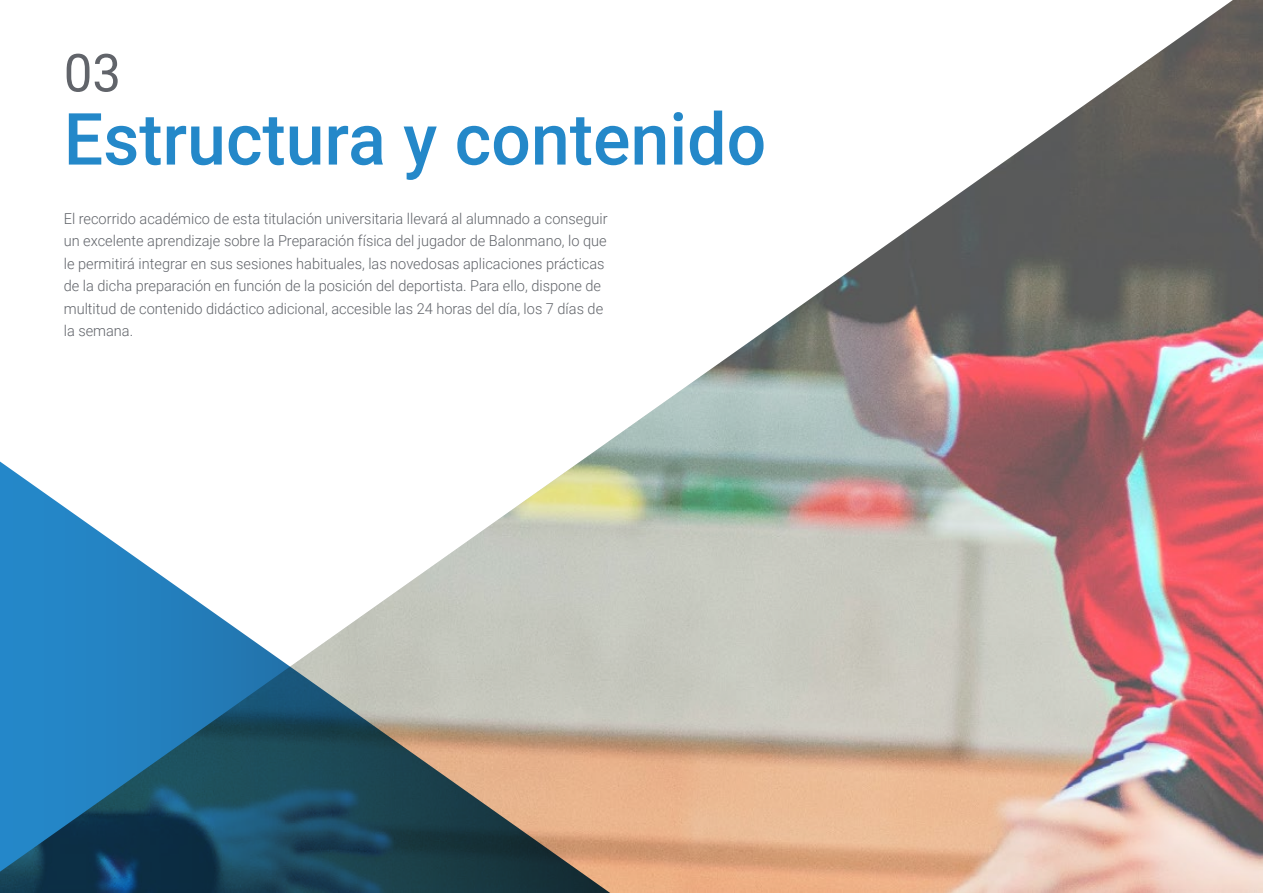
<style>
.page{position:relative;width:1263px;height:893px;background:#fff}
.page>*{position:absolute;margin:0;border:0;box-sizing:border-box;transform-origin:0 0}
.t1{font:500 72px "Roboto";color:#2488c9}
.t2{font:52.5px "Roboto";color:#61646a}
.t3{font:300 15px/22.5px "Roboto";color:#61646a}
</style>
<div class="page">
<img style="left:602px;top:0;width:661px;height:893px">
<svg style="left:0;top:446px;width:640px;height:447px"></svg>
<h2 class="t2" style="left:64px;top:36px;width:59px">03</h2>
<h1 class="t1" style="left:64px;top:89px;width:704px">Estructura y contenido</h1>
<p class="t3" style="left:64px;top:207px;width:545px">El recorrido académico de esta titulación universitaria llevará al alumnado a conseguir un excelente aprendizaje sobre la Preparación física del jugador de Balonmano, lo que le permitirá integrar en sus sesiones habituales, las novedosas aplicaciones prácticas de la dicha preparación en función de la posición del deportista. Para ello, dispone de multitud de contenido didáctico adicional, accesible las 24 horas del día, los 7 días de la semana.</p>
</div>
